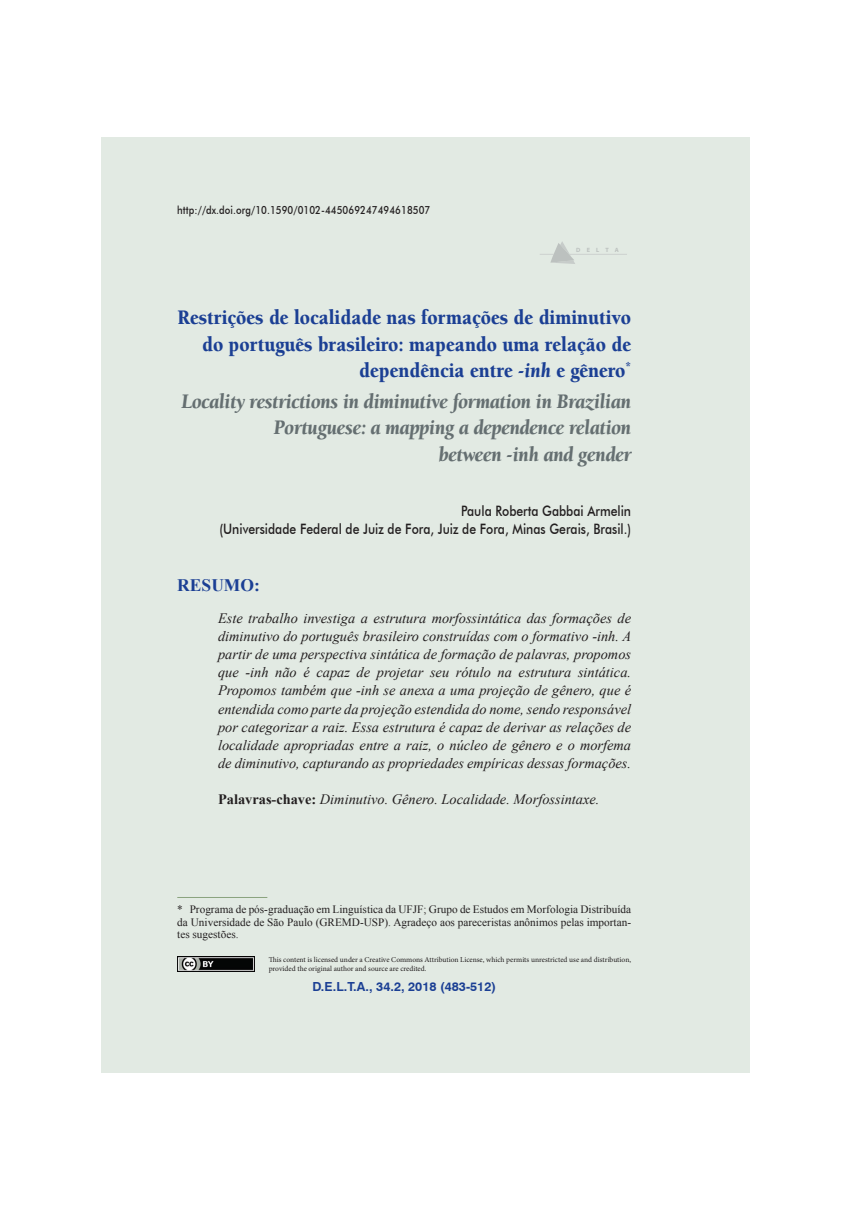
<style>
.page{position:relative;width:851px;height:1205px;background:#fff}
.page>*{position:absolute;margin:0;border:0;box-sizing:border-box;transform-origin:0 0}
.Titulo-artigo_port{font:900 21.25px/26.2px "Berkeley";color:#1b3f94;text-align:right;scale:.9 1}
.Titulo-artigo_Ing{font:italic 900 21.25px/26.2px "Berkeley";letter-spacing:-.01em;color:#656f71;text-align:right;scale:.9 1}
.Resumo-tit{font:700 17.5px "Times New Roman";color:#1b3f94}
.Resumo-txt{font:italic 14.38px/18.1px "Times New Roman";color:#231f20;text-align:justify}
.Autor_-_info{font:500 14.38px "Futura BT";color:#231f20;scale:.85 1}
.Palavras_chave{font:italic 14.38px "Times New Roman";color:#231f20}
.Autor{font:500 14.38px "Futura BT";color:#231f20;scale:.85 1}
.Rodapé{font:700 12.5px "Swiss 721 BT";color:#1b3f94}
.Nota_rodapé{font:11.25px/12.5px "Times New Roman";color:#231f20;text-align:justify}
.DOI{font:500 11.25px "Futura BT";letter-spacing:.01em;color:#231f20;scale:.85 1}
.t1{font:7.5px/9.4px "Minion Pro";color:#231f20}
.t2{font:700 6.12px "Myriad Pro";letter-spacing:1em;color:#bcc1bf}
.s1{font-style:italic}
.s2{font-weight:700;font-style:normal}
</style>
<div class="page">
<div style="left:101px;top:138px;width:648px;height:935px;background:#e2eae3"></div>
<svg style="left:540px;top:242px;width:87px;height:22px"></svg>
<hr style="left:177px;top:897px;width:90px;height:1px;background:#8aa47e">
<img style="left:177px;top:956px;width:78px;height:15px">
<p class="DOI" style="left:177px;top:203px;width:299px">http://dx.doi.org/10.1590/0102-445069247494618507</p>
<p class="t2" style="left:576px;top:246px;width:44px">DELTA</p>
<p class="Titulo-artigo_port" style="left:177px;top:305px;width:505px">Restrições de localidade nas formações de diminutivo do português brasileiro: mapeando uma relação de dependência entre <span class="s1">-inh</span> e gênero<sup>*</sup></p>
<p class="Titulo-artigo_Ing" style="left:181px;top:389px;width:501px">Locality restrictions in diminutive formation in Brazilian<br>Portuguese: a mapping a dependence relation<br>between -inh and gender</p>
<p class="Autor" style="left:461px;top:502px;width:201px">Paula Roberta Gabbai Armelin</p>
<p class="Autor_-_info" style="left:219px;top:520px;width:485px">(Universidade Federal de Juiz de Fora, Juiz de Fora, Minas Gerais, Brasil.)</p>
<p class="Resumo-tit" style="left:177px;top:573px;width:84px">RESUMO:</p>
<p class="Resumo-txt" style="left:218px;top:609px;width:415px">Este trabalho investiga a estrutura morfossintática das formações de diminutivo do português brasileiro construídas com o formativo -inh. A partir de uma perspectiva sintática de formação de palavras, propomos que -inh não é capaz de projetar seu rótulo na estrutura sintática.<br>Propomos também que -inh se anexa a uma projeção de gênero, que é entendida como parte da projeção estendida do nome, sendo responsável por categorizar a raiz. Essa estrutura é capaz de derivar as relações de localidade apropriadas entre a raiz, o núcleo de gênero e o morfema de diminutivo, capturando as propriedades empíricas dessas formações.</p>
<p class="Palavras_chave" style="left:218px;top:789px;width:383px"><span class="s2">Palavras-chave:</span> Diminutivo. Gênero. Localidade. Morfossintaxe.</p>
<p class="Nota_rodapé" style="left:177px;top:903px;width:455px">* Programa de pós-graduação em Linguística da UFJF; Grupo de Estudos em Morfologia Distribuída da Universidade de São Paulo (GREMD-USP). Agradeço aos pareceristas anônimos pelas importan&shy;tes sugestões.</p>
<p class="t1" style="left:269px;top:954px;width:364px">This content is licensed under a Creative Commons Attribution License, which permits unrestricted use and distribution, provided the original author and source are credited.</p>
<p class="Rodapé" style="left:312px;top:978px;width:185px">D.E.L.T.A., 34.2, 2018 (483-512)</p>
</div>
